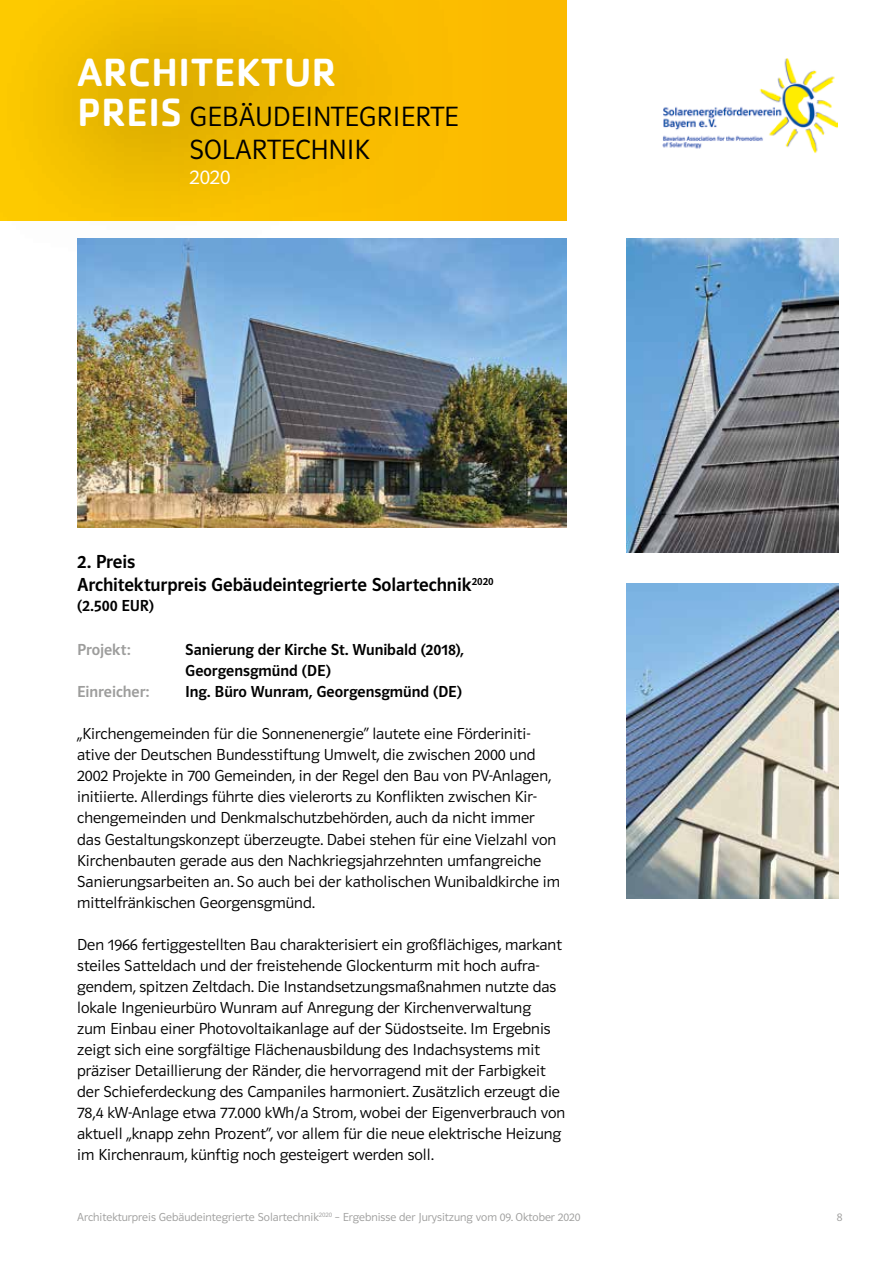
<style>
.page{position:relative;width:893px;height:1263px;background:#fff}
.page>*{position:absolute;margin:0;border:0;box-sizing:border-box;transform-origin:0 0}
.t1{font:500 40.8px "Cachet Std";color:#fff}
.t2{font:28.8px/32.5px "Polo 11 K Leicht";color:#000}
.t3{font:21.6px "Polo 11 K Leicht";color:#fff}
.t4{font:19.5px/23.4px "Polo 11 K Krftg";letter-spacing:-.005em;color:#000}
.t5{font:16.5px/21px "Polo 11 K Leicht";color:#000}
.t6{font:16.5px/21px "Polo 11 K Krftg";color:#000}
.t7{font:16.5px "Polo 11 K Krftg";color:#9d9d9c}
.t8{font:12px "Polo 11 K Leicht";color:#9d9d9c}
.s1{font-family:"Cachet Std";font-weight:500;font-size:40.8px;color:#fff}
</style>
<div class="page">
<img style="left:663px;top:58px;width:174px;height:96px">
<div style="left:0;top:0;width:566px;height:220px;background:#fbba00"></div>
<svg style="left:0;top:0;width:455px;height:221px"></svg>
<img style="left:77px;top:238px;width:489px;height:289px">
<img style="left:626px;top:583px;width:213px;height:315px">
<img style="left:626px;top:238px;width:213px;height:315px">
<h1 class="t1" style="left:77px;top:47px;width:261px">ARCHITEKTUR</h1>
<h2 class="t2" style="left:190px;top:101px;width:271px;text-indent:-112px"><span class="s1">PREIS</span> GEBÄUDEINTEGRIERTE<br>SOLARTECHNIK</h2>
<h3 class="t3" style="left:190px;top:166px;width:42px">2020</h3>
<p class="t4" style="left:77px;top:550px;width:418px">2. Preis<br>Architekturpreis Gebäudeintegrierte Solartechnik<sup>2020</sup></p>
<p class="t6" style="left:77px;top:595px;width:78px">(2.500 EUR)</p>
<p class="t7" style="left:77px;top:641px;width:55px">Projekt:</p>
<p class="t6" style="left:185px;top:640px;width:280px">Sanierung der Kirche St. Wunibald (2018),<br>Georgensgmünd (DE)</p>
<p class="t7" style="left:77px;top:683px;width:74px">Einreicher:</p>
<p class="t6" style="left:185px;top:682px;width:278px">Ing. Büro Wunram, Georgensgmünd (DE)</p>
<p class="t5" style="left:77px;top:724px;width:484px">„Kirchengemeinden für die Sonnenenergie“ lautete eine Förderiniti&shy;ative der Deutschen Bundesstiftung Umwelt, die zwischen 2000 und 2002 Projekte in 700 Gemeinden, in der Regel den Bau von PV-Anlagen, initiierte. Allerdings führte dies vielerorts zu Konflikten zwischen Kir&shy;chengemeinden und Denkmalschutzbehörden, auch da nicht immer das Gestaltungskonzept überzeugte. Dabei stehen für eine Vielzahl von Kirchenbauten gerade aus den Nachkriegsjahrzehnten umfangreiche Sanierungsarbeiten an. So auch bei der katholischen Wunibaldkirche im mittelfränkischen Georgensgmünd.</p>
<p class="t5" style="left:77px;top:934px;width:490px">Den 1966 fertiggestellten Bau charakterisiert ein großflächiges, markant steiles Satteldach und der freistehende Glockenturm mit hoch aufra&shy;gendem, spitzen Zeltdach. Die Instandsetzungsmaßnahmen nutzte das lokale Ingenieurbüro Wunram auf Anregung der Kirchenverwaltung<br>zum Einbau einer Photovoltaikanlage auf der Südostseite. Im Ergebnis zeigt sich eine sorgfältige Flächenausbildung des Indachsystems mit präziser Detaillierung der Ränder, die hervorragend mit der Farbigkeit der Schieferdeckung des Campaniles harmoniert. Zusätzlich erzeugt die 78,4 kW-Anlage etwa 77.000 kWh/a Strom, wobei der Eigenverbrauch von aktuell „knapp zehn Prozent“, vor allem für die neue elektrische Heizung im Kirchenraum, künftig noch gesteigert werden soll.</p>
<p class="t8" style="left:77px;top:1211px;width:505px">Architekturpreis Gebäudeintegrierte Solartechnik<sup>2020</sup> – Ergebnisse der Jurysitzung vom 09. Oktober 2020</p>
<p class="t8" style="left:837px;top:1211px;width:7px">8</p>
</div>
